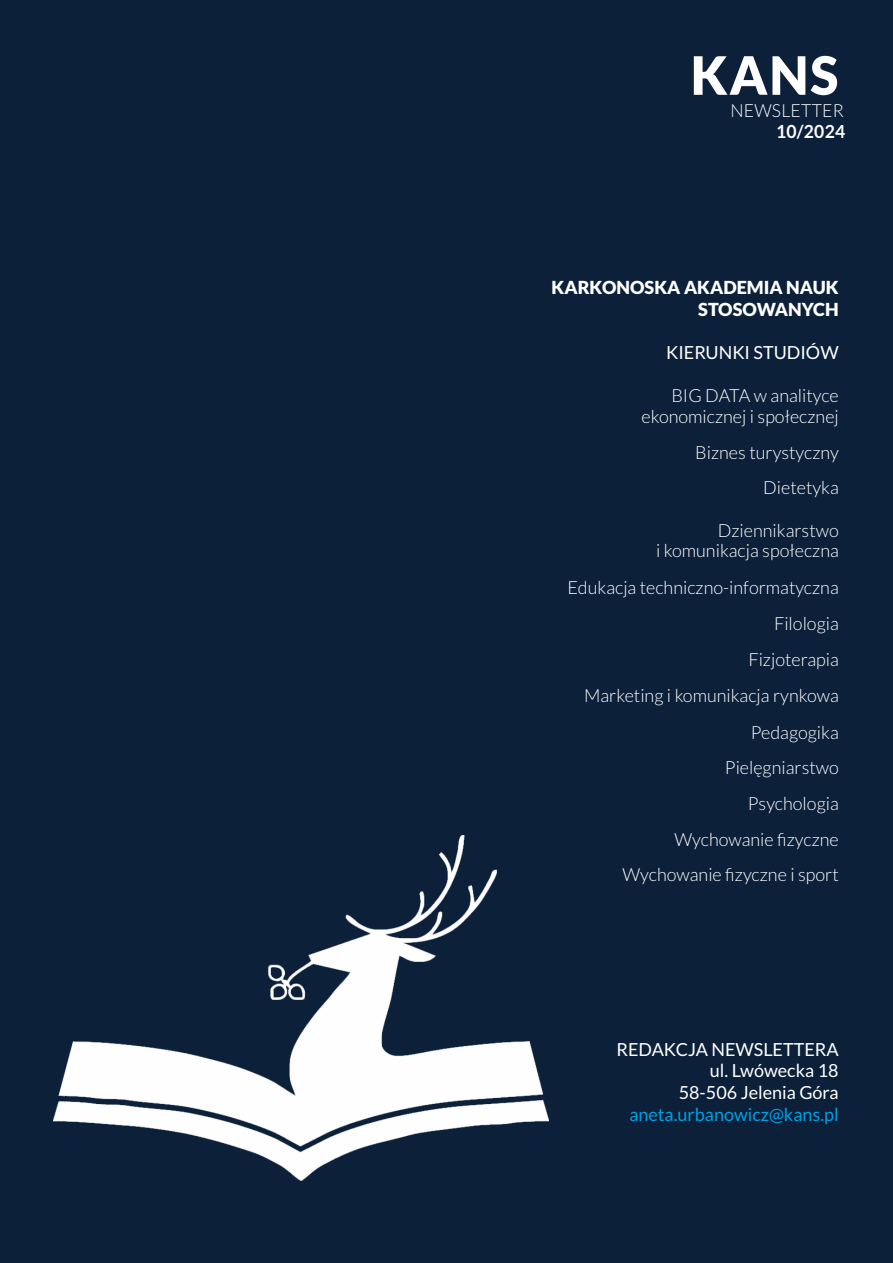
<style>
.page{position:relative;width:893px;height:1263px;background:#0c203a}
.page>*{position:absolute;margin:0;border:0;box-sizing:border-box;transform-origin:0 0}
.t1{font:900 52.95px "Lato";color:#fff}
.t2{font:300 18px/36px "Lato";color:#fff;text-align:right}
.t3{font:18px/21.6px "Lato";color:#fff;text-align:right}
.t4{font:900 18px/21.6px "Lato";color:#fff;text-align:right}
.t5{font:18px "Lato";color:#009fe3}
.t6{font:700 18px "Lato";letter-spacing:.015em;color:#fff}
</style>
<div class="page">
<img style="left:54px;top:835px;width:494px;height:345px">
<h1 class="t1" style="left:691px;top:52px;width:149px">KANS</h1>
<p class="t2" style="left:730px;top:93px;width:115px">NEWSLETTER</p>
<p class="t6" style="left:776px;top:124px;width:71px">10/2024</p>
<p class="t4" style="left:552px;top:278px;width:289px">KARKONOSKA AKADEMIA NAUK<br>STOSOWANYCH</p>
<p class="t3" style="left:666px;top:343px;width:174px">KIERUNKI STUDIÓW</p>
<p class="t2" style="left:641px;top:386px;width:199px;line-height:20.5px">BIG DATA w analityce ekonomicznej i społecznej</p>
<p class="t2" style="left:695px;top:435px;width:145px">Biznes turystyczny<br>Dietetyka</p>
<p class="t2" style="left:656px;top:521px;width:184px;line-height:20.5px">Dziennikarstwo<br>i komunikacja społeczna</p>
<p class="t2" style="left:567px;top:570px;width:273px">Edukacja techniczno-informatyczna<br>Filologia<br>Fizjoterapia<br>Marketing i komunikacja rynkowa<br>Pedagogika<br>Pielęgniarstwo<br>Psychologia<br>Wychowanie fizyczne<br>Wychowanie fizyczne i sport</p>
<p class="t3" style="left:616px;top:1039px;width:224px">REDAKCJA NEWSLETTERA ul. Lwówecka 18<br>58-506 Jelenia Góra</p>
<p class="t5" style="left:629px;top:1107px;width:211px">aneta.urbanowicz@kans.pl</p>
</div>
